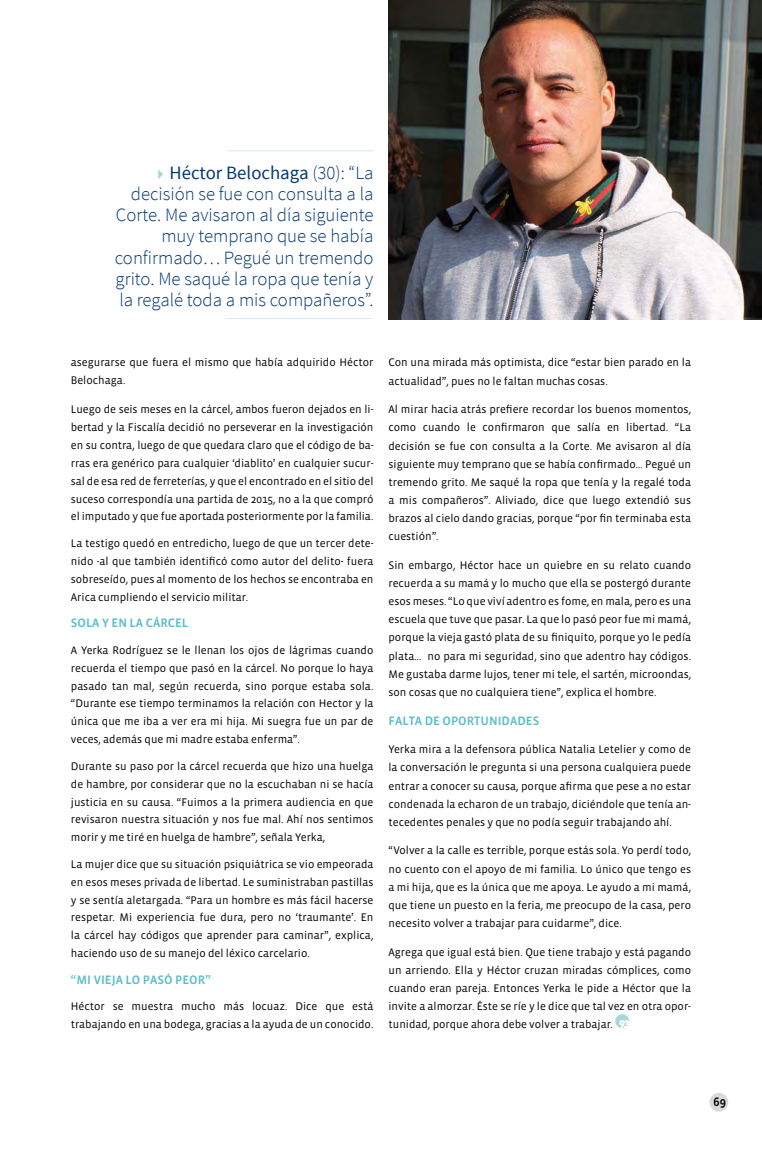
<style>
.page{position:relative;width:762px;height:1170px;background:#fff}
.page>*{position:absolute;margin:0;border:0;box-sizing:border-box;transform-origin:0 0}
.t1{font:300 18.75px/21.2px "Source Sans Pro";color:#003972;text-align:right}
.t2{font:12.5px "Vista Sans Med";color:#5abec8}
.t3{font:12.5px "Vista Sans Med";color:#000}
.t4{font:11.25px/18.1px "Vista Sans";color:#000;text-align:justify}
.s1{font-family:"Idealist Sans";color:#a5d7db}
.s2{font-weight:400}
</style>
<div class="page">
<img style="left:388px;top:0;width:374px;height:319px">
<div style="left:615px;top:1014px;width:14px;height:14px;background:#a5d7db;border-radius:50%"></div>
<svg style="left:619px;top:1020px;width:10px;height:8px"></svg>
<div style="left:709px;top:1092px;width:19px;height:19px;background:#d9dadb;border-radius:50%"></div>
<hr style="left:225px;top:318px;width:147px;height:1px;background:#a5d7db">
<hr style="left:227px;top:151px;width:146px;height:1px;background:#a5d7db">
<h1 class="t1" style="left:115px;top:162px;width:260px"><span class="s1">►</span> <span class="s2">Héctor Belochaga</span> (30): “La decisión se fue con consulta a la<br>Corte. Me avisaron al día siguiente muy temprano que se había confirmado… Pegué un tremendo grito. Me saqué la ropa que tenía y la regalé toda a mis compañeros”.</h1>
<p class="t4" style="left:71px;top:354px;width:304px">asegurarse que fuera el mismo que había adquirido Héctor<br>Belochaga.</p>
<p class="t4" style="left:71px;top:401px;width:304px">Luego de seis meses en la cárcel, ambos fueron dejados en li&shy;bertad y la Fiscalía decidió no perseverar en la investigación en su contra, luego de que quedara claro que el código de ba&shy;rras era genérico para cualquier ‘diablito’ en cualquier sucur&shy;sal de esa red de ferreterías, y que el encontrado en el sitio del suceso correspondía una partida de 2015, no a la que compró el imputado y que fue aportada posteriormente por la familia.</p>
<p class="t4" style="left:71px;top:534px;width:304px">La testigo quedó en entredicho, luego de que un tercer dete&shy;nido -al que también identificó como autor del delito- fuera sobreseído, pues al momento de los hechos se encontraba en Arica cumpliendo el servicio militar.</p>
<p class="t2" style="left:71px;top:616px;width:119px">SOLA Y EN LA CÁRCEL</p>
<p class="t4" style="left:71px;top:641px;width:304px">A Yerka Rodríguez se le llenan los ojos de lágrimas cuando recuerda el tiempo que pasó en la cárcel. No porque lo haya pasado tan mal, según recuerda, sino porque estaba sola. “Durante ese tiempo terminamos la relación con Hector y la única que me iba a ver era mi hija. Mi suegra fue un par de veces, además que mi madre estaba enferma”.</p>
<p class="t4" style="left:71px;top:757px;width:304px">Durante su paso por la cárcel recuerda que hizo una huelga de hambre, por considerar que no la escuchaban ni se hacía justicia en su causa. “Fuimos a la primera audiencia en que revisaron nuestra situación y nos fue mal. Ahí nos sentimos morir y me tiré en huelga de hambre”, señala Yerka,</p>
<p class="t4" style="left:71px;top:855px;width:304px">La mujer dice que su situación psiquiátrica se vio empeorada en esos meses privada de libertad. Le suministraban pastillas y se sentía aletargada. “Para un hombre es más fácil hacerse respetar. Mi experiencia fue dura, pero no ‘traumante’. En la cárcel hay códigos que aprender para caminar”, explica, haciendo uso de su manejo del léxico carcelario.</p>
<p class="t2" style="left:71px;top:972px;width:141px">“MI VIEJA LO PASÓ PEOR”</p>
<p class="t4" style="left:71px;top:997px;width:304px">Héctor se muestra mucho más locuaz. Dice que está trabajando en una bodega, gracias a la ayuda de un conocido.</p>
<p class="t4" style="left:388px;top:354px;width:304px">Con una mirada más optimista, dice “estar bien parado en la actualidad”, pues no le faltan muchas cosas.</p>
<p class="t4" style="left:388px;top:400px;width:304px">Al mirar hacia atrás prefiere recordar los buenos momentos, como cuando le confirmaron que salía en libertad. “La decisión se fue con consulta a la Corte. Me avisaron al día siguiente muy temprano que se había confirmado… Pegué un tremendo grito. Me saqué la ropa que tenía y la regalé toda a mis compañeros”. Aliviado, dice que luego extendió sus brazos al cielo dando gracias, porque “por fin terminaba esta cuestión”.</p>
<p class="t4" style="left:388px;top:556px;width:304px">Sin embargo, Héctor hace un quiebre en su relato cuando recuerda a su mamá y lo mucho que ella se postergó durante esos meses. “Lo que viví adentro es fome, en mala, pero es una escuela que tuve que pasar. La que lo pasó peor fue mi mamá, porque la vieja gastó plata de su finiquito, porque yo le pedía plata… no para mi seguridad, sino que adentro hay códigos.<br>Me gustaba darme lujos, tener mi tele, el sartén, microondas, son cosas que no cualquiera tiene”, explica el hombre.</p>
<p class="t2" style="left:388px;top:713px;width:152px">FALTA DE OPORTUNIDADES</p>
<p class="t4" style="left:388px;top:740px;width:304px">Yerka mira a la defensora pública Natalia Letelier y como de la conversación le pregunta si una persona cualquiera puede entrar a conocer su causa, porque afirma que pese a no estar condenada la echaron de un trabajo, diciéndole que tenía an&shy;tecedentes penales y que no podía seguir trabajando ahí.</p>
<p class="t4" style="left:388px;top:841px;width:304px">“Volver a la calle es terrible, porque estás sola. Yo perdí todo, no cuento con el apoyo de mi familia. Lo único que tengo es a mi hija, que es la única que me apoya. Le ayudo a mi mamá, que tiene un puesto en la feria, me preocupo de la casa, pero necesito volver a trabajar para cuidarme”, dice.</p>
<p class="t4" style="left:388px;top:943px;width:304px">Agrega que igual está bien. Que tiene trabajo y está pagando un arriendo. Ella y Héctor cruzan miradas cómplices, como cuando eran pareja. Entonces Yerka le pide a Héctor que la invite a almorzar. Éste se ríe y le dice que tal vez en otra opor&shy;tunidad, porque ahora debe volver a trabajar.</p>
<p class="t3" style="left:713px;top:1094px;width:14px">69</p>
</div>
